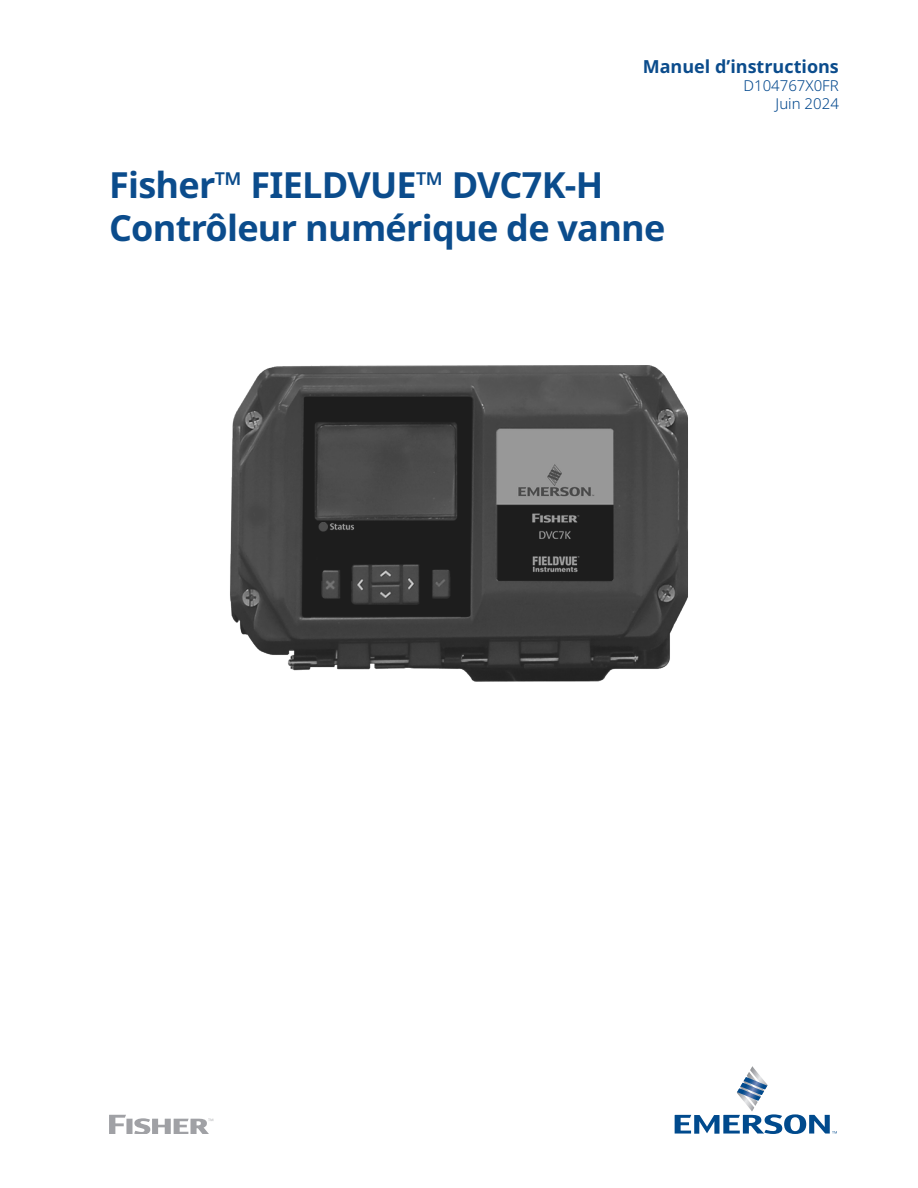
<style>
.page{position:relative;width:918px;height:1188px;background:#fff}
.page>*{position:absolute;margin:0;border:0;box-sizing:border-box;transform-origin:0 0}
._07_FP_Manual_title{font:700 36px "Noto Sans";letter-spacing:-.02em;color:#0b4c8c}
._07_FP_Document_type_right_aligned{font:700 18px "Noto Sans";color:#0b4c8c}
._07_FP_Document_number{font:300 15px "Noto Sans";color:#01478d}
</style>
<div class="page">
<svg style="left:675px;top:1066px;width:162px;height:68px"></svg>
<img style="left:230px;top:365px;width:458px;height:317px">
<svg style="left:109px;top:1115px;width:104px;height:19px"></svg>
<p class="_07_FP_Document_type_right_aligned" style="left:643px;top:57px;width:198px">Manuel d’instructions</p>
<p class="_07_FP_Document_number" style="left:743px;top:77px;width:97px">D104767X0FR</p>
<p class="_07_FP_Document_number" style="left:776px;top:95px;width:65px">Juin 2024</p>
<p class="_07_FP_Manual_title" style="left:109px;top:164px;width:496px">Fisher™ FIELDVUE™ DVC7K-H</p>
<p class="_07_FP_Manual_title" style="left:109px;top:207px;width:558px">Contrôleur numérique de vanne</p>
</div>
